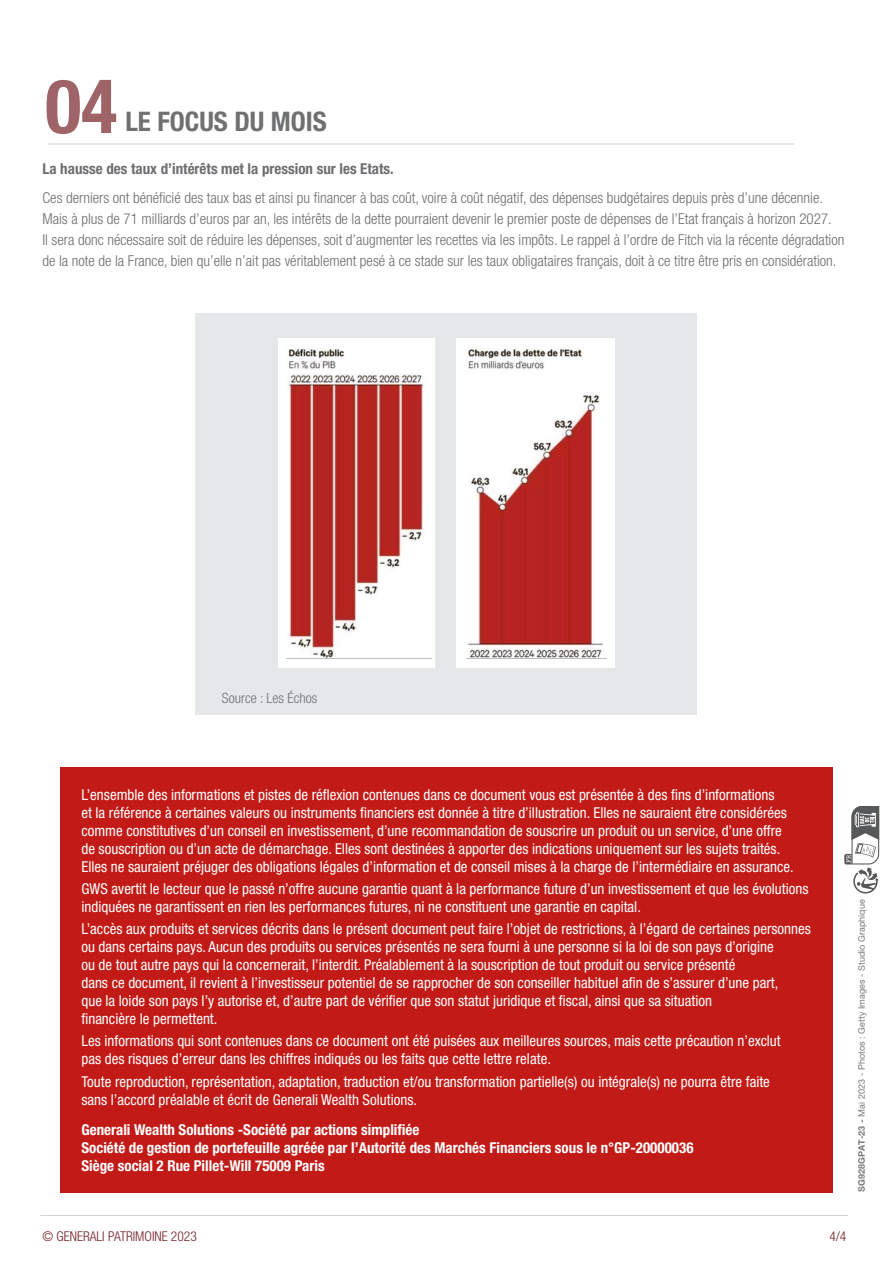
<style>
.page{position:relative;width:893px;height:1263px;background:#fff}
.page>*{position:absolute;margin:0;border:0;box-sizing:border-box;transform-origin:0 0}
.Question{font:700 condensed 75px "Helvetica Neue LT Std";color:#9e6468}
.Question-2{font:700 condensed 27px "Helvetica Neue LT Std";color:#6f7072}
.Question-3{font:condensed 15px/18px "Helvetica Neue LT Std";color:#fff}
.Text_article{font:300 condensed 15px/21px "Helvetica Neue LT Std";color:#6c6d70}
.Question-4{font:700 condensed 15px/18px "Helvetica Neue LT Std";color:#fff}
.Text_article-2{font:700 condensed 15px "Helvetica Neue LT Std";color:#6c6d70}
.Question-5{font:300 condensed 14.25px "Helvetica Neue LT Std";color:#6f7072}
.t1{font:300 condensed 13.5px "Helvetica Neue LT Std";color:#752127}
.t2{font:9px "Helvetica Neue LT Std";color:#76787b}
.t3{font:7.2px "Courier";color:#fff}
.s1{font-weight:700}
</style>
<div class="page">
<hr style="left:40px;top:1215px;width:808px;height:1px;background:#d1d2d4">
<div style="left:60px;top:767px;width:773px;height:425px;background:#c21b17"></div>
<hr style="left:48px;top:144px;width:746px;height:1px;background:#d1d2d4">
<svg style="left:844px;top:806px;width:35px;height:87px"></svg>
<div style="left:196px;top:313px;width:501px;height:401px;background:#e6e7e9"></div>
<div style="left:278px;top:338px;width:157px;height:329px;background:#fff"></div>
<img style="left:288px;top:348px;width:136px;height:310px">
<div style="left:456px;top:338px;width:159px;height:329px;background:#fff"></div>
<img style="left:467px;top:348px;width:136px;height:310px">
<p class="Question" style="left:45px;top:61px;width:73px">04</p>
<p class="Question-2" style="left:125px;top:105px;width:203px">LE FOCUS DU MOIS</p>
<p class="Text_article-2" style="left:43px;top:159px;width:353px">La hausse des taux d’intérêts met la pression sur les Etats.</p>
<p class="Text_article" style="left:43px;top:187px;width:803px">Ces derniers ont bénéficié des taux bas et ainsi pu financer à bas coût, voire à coût négatif, des dépenses budgétaires depuis près d’une décennie.<br>Mais à plus de 71 milliards d’euros par an, les intérêts de la dette pourraient devenir le premier poste de dépenses de l’Etat français à horizon 2027.<br>Il sera donc nécessaire soit de réduire les dépenses, soit d’augmenter les recettes via les impôts. Le rappel à l’ordre de Fitch via la récente dégradation de la note de la France, bien qu’elle n’ait pas véritablement pesé à ce stade sur les taux obligataires français, doit à ce titre être pris en considération.</p>
<p class="Question-5" style="left:222px;top:690px;width:97px">Source : Les Échos</p>
<p class="Question-3" style="left:81px;top:785px;width:714px">L’ensemble des informations et pistes de réflexion contenues dans ce document vous est présentée à des fins d’informations<br>et la référence à certaines valeurs ou instruments financiers est donnée à titre d’illustration. Elles ne sauraient être considérées comme constitutives d’un conseil en investissement, d’une recommandation de souscrire un produit ou un service, d’une offre de souscription ou d’un acte de démarchage. Elles sont destinées à apporter des indications uniquement sur les sujets traités.<br>Elles ne sauraient préjuger des obligations légales d’information et de conseil mises à la charge de l’intermédiaire en assurance.</p>
<p class="Question-3" style="left:81px;top:879px;width:729px">GWS avertit le lecteur que le passé n’offre aucune garantie quant à la performance future d’un investissement et que les évolutions indiquées ne garantissent en rien les performances futures, ni ne constituent une garantie en capital.</p>
<p class="Question-3" style="left:81px;top:920px;width:731px">L’accès aux produits et services décrits dans le présent document peut faire l’objet de restrictions, à l’égard de certaines personnes ou dans certains pays. Aucun des produits ou services présentés ne sera fourni à une personne si la loi de son pays d’origine<br>ou de tout autre pays qui la concernerait, l’interdit. Préalablement à la souscription de tout produit ou service présenté<br>dans ce document, il revient à l’investisseur potentiel de se rapprocher de son conseiller habituel afin de s’assurer d’une part,<br>que la loide son pays l’y autorise et, d’autre part de vérifier que son statut juridique et fiscal, ainsi que sa situation<br>financière le permettent.</p>
<p class="Question-3" style="left:81px;top:1032px;width:701px">Les informations qui sont contenues dans ce document ont été puisées aux meilleures sources, mais cette précaution n’exclut pas des risques d’erreur dans les chiffres indiqués ou les faits que cette lettre relate.</p>
<p class="Question-3" style="left:81px;top:1072px;width:690px">Toute reproduction, représentation, adaptation, traduction et/ou transformation partielle(s) ou intégrale(s) ne pourra être faite sans l’accord préalable et écrit de Generali Wealth Solutions.</p>
<p class="Question-4" style="left:81px;top:1121px;width:614px">Generali Wealth Solutions -Société par actions simplifiée<br>Société de gestion de portefeuille agréée par l’Autorité des Marchés Financiers sous le n°GP-20000036<br>Siège social 2 Rue Pillet-Will 75009 Paris</p>
<p class="t3" style="left:843px;top:863px;width:10px;rotate:-90deg">FR</p>
<p class="t2" style="left:856px;top:1191px;width:294px;rotate:-90deg"><span class="s1">SG928GPAT-23 -</span> Mai 2023 - Photos : Getty Images - Studio Graphique</p>
<p class="t1" style="left:43px;top:1228px;width:156px">© GENERALI PATRIMOINE 2023</p>
<p class="t1" style="left:829px;top:1228px;width:18px">4/4</p>
</div>
